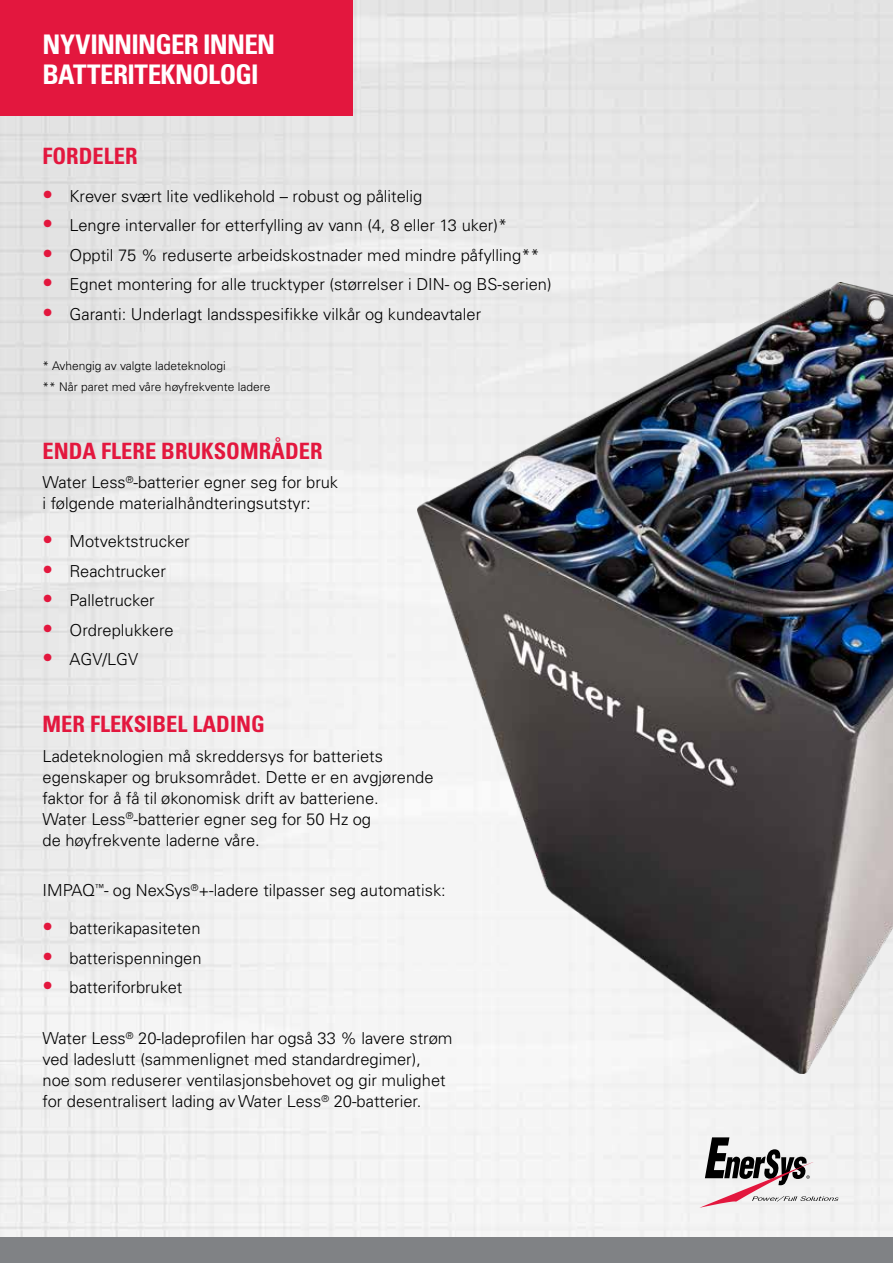
<style>
.page{position:relative;width:893px;height:1263px;background:#fff}
.page>*{position:absolute;margin:0;border:0;box-sizing:border-box;transform-origin:0 0}
.t1{font:700 condensed 27px/30px "Univers LT Pro";letter-spacing:-.025em;color:#fff}
.t2{font:700 condensed 22.5px "Univers LT Pro";color:#e3173e}
.t3{font:300 16.5px/21px "Univers LT Pro 45";color:#000}
.t4{font:300 12px/21px "Univers LT Pro 45";color:#000}
.s1{font-size:21px;color:#e3173e}
</style>
<div class="page">
<img style="left:0;top:0;width:893px;height:1238px">
<img style="left:417px;top:282px;width:476px;height:791px">
<div style="left:0;top:0;width:353px;height:116px;background:#e3173e"></div>
<svg style="left:699px;top:1137px;width:140px;height:71px"></svg>
<div style="left:0;top:1238px;width:893px;height:25px;background:#808285"></div>
<h1 class="t1" style="left:43px;top:29px;width:234px">NYVINNINGER INNEN<br>BATTERITEKNOLOGI</h1>
<h2 class="t2" style="left:43px;top:142px;width:96px">FORDELER</h2>
<p class="t3" style="left:43px;top:185px;width:381px"><span class="s1">•</span> Krever svært lite vedlikehold – robust og pålitelig</p>
<p class="t3" style="left:43px;top:215px;width:466px"><span class="s1">•</span> Lengre intervaller for etterfylling av vann (4, 8 eller 13 uker)*</p>
<p class="t3" style="left:43px;top:244px;width:499px"><span class="s1">•</span> Opptil 75 % reduserte arbeidskostnader med mindre påfylling**</p>
<p class="t3" style="left:43px;top:274px;width:511px"><span class="s1">•</span> Egnet montering for alle trucktyper (størrelser i DIN- og BS-serien)</p>
<p class="t3" style="left:43px;top:303px;width:440px"><span class="s1">•</span> Garanti: Underlagt landsspesifikke vilkår og kundeavtaler</p>
<p class="t4" style="left:43px;top:355px;width:230px">* Avhengig av valgte ladeteknologi<br>** Når paret med våre høyfrekvente ladere</p>
<h2 class="t2" style="left:43px;top:437px;width:282px">ENDA FLERE BRUKSOMRÅDER</h2>
<p class="t3" style="left:43px;top:472px;width:297px">Water Less<sup>®</sup>-batterier egner seg for bruk i følgende materialhåndteringsutstyr:</p>
<p class="t3" style="left:43px;top:531px;width:149px"><span class="s1">•</span> Motvektstrucker</p>
<p class="t3" style="left:43px;top:560px;width:125px"><span class="s1">•</span> Reachtrucker</p>
<p class="t3" style="left:43px;top:590px;width:114px"><span class="s1">•</span> Palletrucker</p>
<p class="t3" style="left:43px;top:619px;width:133px"><span class="s1">•</span> Ordreplukkere</p>
<p class="t3" style="left:43px;top:649px;width:97px"><span class="s1">•</span> AGV/LGV</p>
<h2 class="t2" style="left:43px;top:711px;width:224px">MER FLEKSIBEL LADING</h2>
<p class="t3" style="left:43px;top:745px;width:392px">Ladeteknologien må skreddersys for batteriets egenskaper og bruksområdet. Dette er en avgjørende faktor for å få til økonomisk drift av batteriene.<br>Water Less<sup>®</sup>-batterier egner seg for 50 Hz og<br>de høyfrekvente laderne våre.</p>
<p class="t3" style="left:43px;top:880px;width:405px">IMPAQ<sup>™</sup>- og NexSys<sup>®</sup>+-ladere tilpasser seg automatisk:</p>
<p class="t3" style="left:43px;top:918px;width:160px"><span class="s1">•</span> batterikapasiteten</p>
<p class="t3" style="left:43px;top:947px;width:161px"><span class="s1">•</span> batterispenningen</p>
<p class="t3" style="left:43px;top:977px;width:141px"><span class="s1">•</span> batteriforbruket</p>
<p class="t3" style="left:43px;top:1027px;width:412px">Water Less<sup>®</sup> 20-ladeprofilen har også 33 % lavere strøm ved ladeslutt (sammenlignet med standardregimer),<br>noe som reduserer ventilasjonsbehovet og gir mulighet for desentralisert lading av Water Less<sup>®</sup> 20-batterier.</p>
</div>
